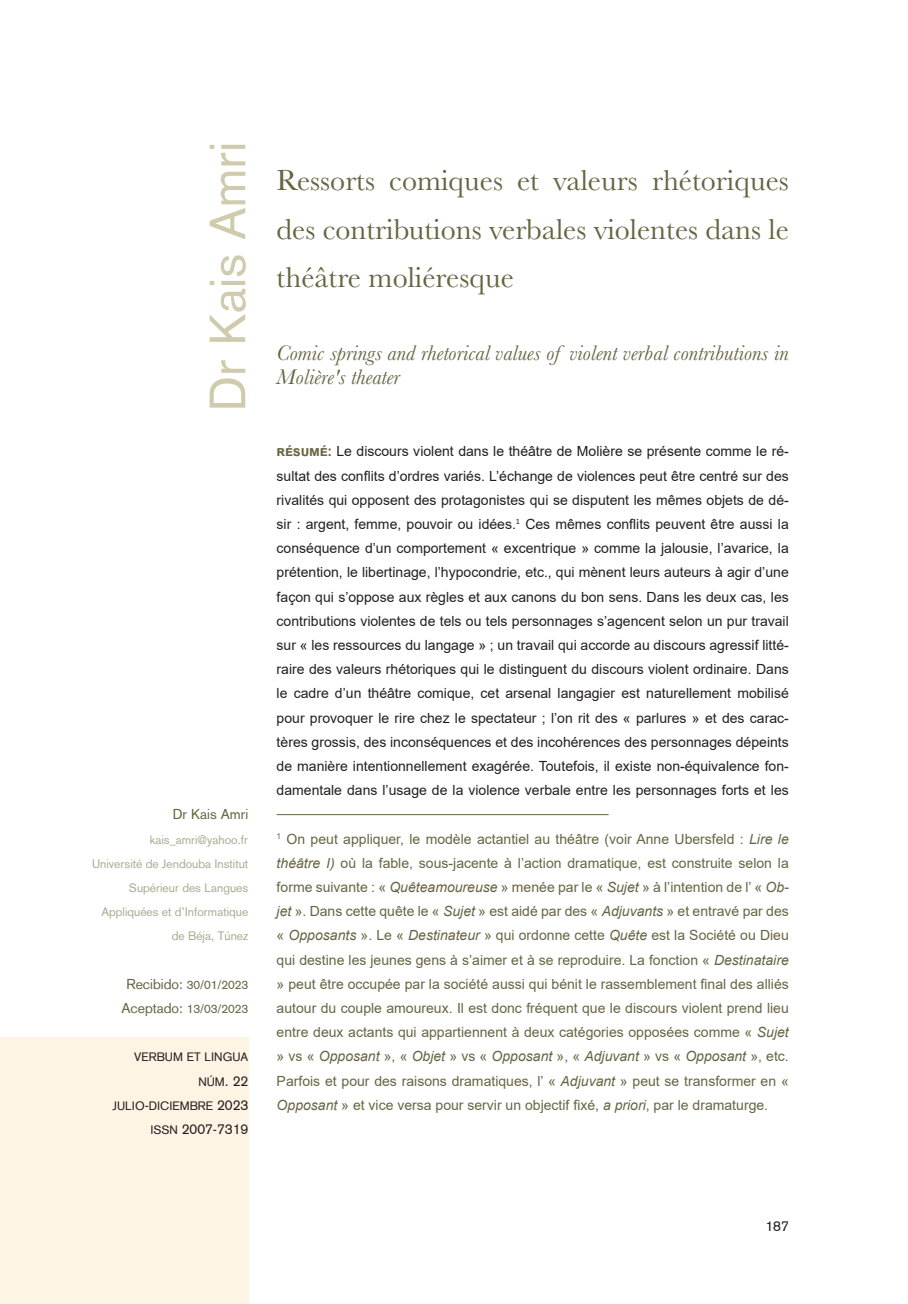
<style>
.page{position:relative;width:908px;height:1304px;background:#fff}
.page>*{position:absolute;margin:0;border:0;box-sizing:border-box;transform-origin:0 0}
.t1{font:50px "Akzidenz Grotesk";color:#d1cbae}
._01_cabezas{font:30px/48.4px "Baskerville";color:#686442;text-align:justify}
._01_cabezas-2{font:italic 22px/24.2px "Baskerville";color:#686442}
._01_RESUMEN_Y_P_CLAV{font:14px/24.2px "Arial";color:#231f20;text-align:justify}
.NOTAS_A_PIE_VERDES{font:14px/24.2px "Arial";color:#686442;text-align:justify}
.t2{font:14px "Akzidenz Grotesk Roman SC850";color:#231f20}
.t3{font:14px "Akzidenz Grotesk";color:#686442}
.t4{font:14px "Akzidenz Grotesk";color:#231f20}
.t5{font:12px/24.2px "Akzidenz Grotesk";color:#aeab91;text-align:right}
.t6{font:12px "Akzidenz Grotesk";color:#686442}
.t7{font:11.8px "Akzidenz Grotesk Roman SC850";color:#231f20}
.s1{font-size:14px}
.s2{font-size:11.8px}
.s3{font-weight:700;color:#686442}
.s4{font-style:italic}
</style>
<div class="page">
<hr style="left:276px;top:814px;width:332px;height:1px;background:#686442">
<div style="left:0;top:1037px;width:248px;height:266px;background:#fef4e4"></div>
<p class="t1" style="left:198px;top:411px;width:271px;rotate:-90deg">Dr Kais Amri</p>
<p class="t3" style="left:173px;top:806px;width:77px">Dr Kais Amri</p>
<p class="t5" style="left:150px;top:827px;width:100px">kais_amri@yahoo.fr</p>
<p class="t5" style="left:92px;top:851px;width:158px">Université de Jendouba Institut<br>Supérieur des Langues</p>
<p class="t5" style="left:101px;top:900px;width:148px">Appliquées et d’Informatique de Béja, Túnez</p>
<p class="t6" style="left:126px;top:977px;width:123px"><span class="s1">Recibido:</span> 30/01/2023</p>
<p class="t6" style="left:121px;top:1002px;width:128px"><span class="s1">Aceptado:</span> 13/03/2023</p>
<p class="t7" style="left:134px;top:1050px;width:115px">VERBUM ET LINGUA</p>
<p class="t7" style="left:198px;top:1074px;width:51px">NÚM<span class="s1">. 22</span></p>
<p class="t7" style="left:112px;top:1099px;width:137px">JULIO<span class="s1">-</span>DICIEMBRE <span class="s1">2023</span></p>
<p class="t2" style="left:150px;top:1121px;width:99px"><span class="s2">ISSN</span> 2007-7319</p>
<p class="_01_cabezas" style="left:276px;top:157px;width:513px">Ressorts comiques et valeurs rhétoriques des contributions verbales violentes dans le théâtre moliéresque</p>
<p class="_01_cabezas-2" style="left:276px;top:340px;width:513px">Comic springs and rhetorical values of violent verbal contributions in<br>Molière's theater</p>
<p class="_01_RESUMEN_Y_P_CLAV" style="left:276px;top:439px;width:513px"><span class="s3">résumé:</span> Le discours violent dans le théâtre de Molière se présente comme le ré&shy;sultat des conflits d’ordres variés. L’échange de violences peut être centré sur des rivalités qui opposent des protagonistes qui se disputent les mêmes objets de dé&shy;sir : argent, femme, pouvoir ou idées.<sup>1</sup> Ces mêmes conflits peuvent être aussi la conséquence d’un comportement « excentrique » comme la jalousie, l’avarice, la prétention, le libertinage, l’hypocondrie, etc., qui mènent leurs auteurs à agir d’une façon qui s’oppose aux règles et aux canons du bon sens. Dans les deux cas, les contributions violentes de tels ou tels personnages s’agencent selon un pur travail sur « les ressources du langage » ; un travail qui accorde au discours agressif litté&shy;raire des valeurs rhétoriques qui le distinguent du discours violent ordinaire. Dans le cadre d’un théâtre comique, cet arsenal langagier est naturellement mobilisé pour provoquer le rire chez le spectateur ; l’on rit des « parlures » et des carac&shy;tères grossis, des inconséquences et des incohérences des personnages dépeints de manière intentionnellement exagérée. Toutefois, il existe non-équivalence fon&shy;damentale dans l’usage de la violence verbale entre les personnages forts et les</p>
<p class="NOTAS_A_PIE_VERDES" style="left:276px;top:826px;width:513px"><sup>1</sup> On peut appliquer, le modèle actantiel au théâtre (voir Anne Ubersfeld : <span class="s4">Lire le théâtre I)</span> où la fable, sous-jacente à l’action dramatique, est construite selon la forme suivante : « <span class="s4">Quêteamoureuse</span> » menée par le « <span class="s4">Sujet</span> » à l’intention de l’ « <span class="s4">Ob&shy;jet</span> ». Dans cette quête le « <span class="s4">Sujet</span> » est aidé par des « <span class="s4">Adjuvants</span> » et entravé par des « <span class="s4">Opposants</span> ». Le « <span class="s4">Destinateur</span> » qui ordonne cette <span class="s4">Quête</span> est la Société ou Dieu qui destine les jeunes gens à s’aimer et à se reproduire. La fonction « <span class="s4">Destinataire </span>» peut être occupée par la société aussi qui bénit le rassemblement final des alliés autour du couple amoureux. Il est donc fréquent que le discours violent prend lieu entre deux actants qui appartiennent à deux catégories opposées comme « <span class="s4">Sujet </span>» vs « <span class="s4">Opposant</span> », « <span class="s4">Objet</span> » vs « <span class="s4">Opposant</span> », « <span class="s4">Adjuvant</span> » vs « <span class="s4">Opposant</span> », etc.<br>Parfois et pour des raisons dramatiques, l’ « <span class="s4">Adjuvant</span> » peut se transformer en « <span class="s4">Opposant</span> » et vice versa pour servir un objectif fixé, <span class="s4">a priori</span>, par le dramaturge.</p>
<p class="t4" style="left:765px;top:1218px;width:25px">187</p>
</div>
